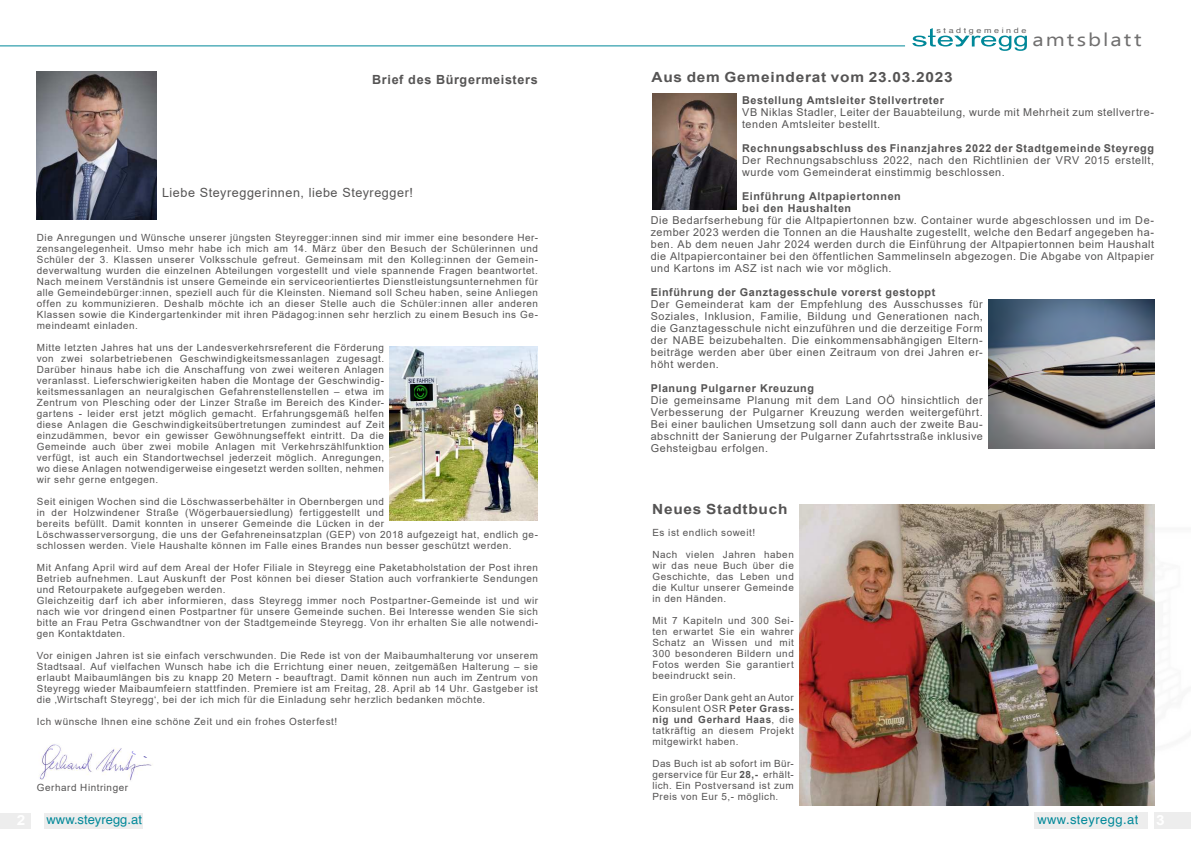
<style>
.page{position:relative;width:1191px;height:842px;background:#fff}
.page>*{position:absolute;margin:0;border:0;box-sizing:border-box;transform-origin:0 0}
.t1{font:18.4px "Ebrima";letter-spacing:.09em;color:#706f6f;scale:1.2 1}
.t2{font:700 14px "Arial";letter-spacing:.05em;color:#555454;scale:1.1 1}
.t3{font:13px "Helvetica";letter-spacing:.015em;color:#089}
.t4{font:12.6px "Arial";letter-spacing:.045em;color:#555454}
.t5{font:700 12.6px "Arial";letter-spacing:.05em;color:#555454}
.t6{font:10.8px/12px "Arial";letter-spacing:.05em;color:#555454;text-align:justify}
.t7{font:700 10.8px/12px "Arial";letter-spacing:.055em;color:#555454}
.t8{font:9.9px/11px "Arial";letter-spacing:.055em;color:#555454;text-align:justify}
.t9{font:7.4px "Helvetica";letter-spacing:.295em;color:#646363;scale:1.2 1}
.s1{font-weight:700}
</style>
<div class="page">
<img style="left:1154px;top:521px;width:1px;height:236px">
<div style="left:0;top:813px;width:31px;height:15px;background:#ededed"></div>
<div style="left:44px;top:813px;width:98px;height:15px;background:#ededed"></div>
<div style="left:1034px;top:812px;width:113px;height:17px;background:#ededed"></div>
<div style="left:1154px;top:812px;width:37px;height:16px;background:#ededed"></div>
<svg style="left:912px;top:28px;width:115px;height:23px"></svg>
<hr style="left:0;top:45px;width:905px;height:1px;background:#089">
<img style="left:39px;top:744px;width:113px;height:37px">
<svg style="left:131px;top:751px;width:5px;height:4px"></svg>
<svg style="left:143px;top:756px;width:5px;height:3px"></svg>
<img style="left:37px;top:71px;width:119px;height:149px">
<img style="left:799px;top:504px;width:355px;height:302px">
<img style="left:390px;top:346px;width:147px;height:174px">
<img style="left:414px;top:384px;width:15px;height:17px">
<svg style="left:410px;top:384px;width:4px;height:17px"></svg>
<svg style="left:429px;top:384px;width:4px;height:17px"></svg>
<img style="left:652px;top:93px;width:84px;height:117px">
<img style="left:988px;top:300px;width:166px;height:148px">
<p class="t5" style="left:372px;top:71px;width:167px">Brief des Bürgermeisters</p>
<p class="t4" style="left:162px;top:184px;width:252px">Liebe Steyreggerinnen, liebe Steyregger!</p>
<p class="t8" style="left:37px;top:232px;width:503px">Die Anregungen und Wünsche unserer jüngsten Steyregger:innen sind mir immer eine besondere Her&shy;zensangelegenheit. Umso mehr habe ich mich am 14. März über den Besuch der Schülerinnen und Schüler der 3. Klassen unserer Volksschule gefreut. Gemeinsam mit den Kolleg:innen der Gemein&shy;deverwaltung wurden die einzelnen Abteilungen vorgestellt und viele spannende Fragen beantwortet.<br>Nach meinem Verständnis ist unsere Gemeinde ein serviceorientiertes Dienstleistungsunternehmen für alle Gemeindebürger:innen, speziell auch für die Kleinsten. Niemand soll Scheu haben, seine Anliegen offen zu kommunizieren. Deshalb möchte ich an dieser Stelle auch die Schüler:innen aller anderen Klassen sowie die Kindergartenkinder mit ihren Pädagog:innen sehr herzlich zu einem Besuch ins Ge&shy;meindeamt einladen.</p>
<p class="t8" style="left:37px;top:342px;width:349px">Mitte letzten Jahres hat uns der Landesverkehrsreferent die Förderung von zwei solarbetriebenen Geschwindigkeitsmessanlagen zugesagt.<br>Darüber hinaus habe ich die Anschaffung von zwei weiteren Anlagen veranlasst. Lieferschwierigkeiten haben die Montage der Geschwindig&shy;keitsmessanlagen an neuralgischen Gefahrenstellenstellen – etwa im Zentrum von Plesching oder der Linzer Straße im Bereich des Kinder&shy;gartens - leider erst jetzt möglich gemacht. Erfahrungsgemäß helfen diese Anlagen die Geschwindigkeitsübertretungen zumindest auf Zeit einzudämmen, bevor ein gewisser Gewöhnungseffekt eintritt. Da die Gemeinde auch über zwei mobile Anlagen mit Verkehrszählfunktion verfügt, ist auch ein Standortwechsel jederzeit möglich. Anregungen, wo diese Anlagen notwendigerweise eingesetzt werden sollten, nehmen wir sehr gerne entgegen.</p>
<p class="t8" style="left:37px;top:496px;width:502px;text-align:left">Seit einigen Wochen sind die Löschwasserbehälter in Obernbergen und<br>in der Holzwindener Straße (Wögerbauersiedlung) fertiggestellt und<br>bereits befüllt. Damit konnten in unserer Gemeinde die Lücken in der<br>Löschwasserversorgung, die uns der Gefahreneinsatzplan (GEP) von 2018 aufgezeigt hat, endlich ge&shy;schlossen werden. Viele Haushalte können im Falle eines Brandes nun besser geschützt werden.</p>
<p class="t8" style="left:37px;top:562px;width:503px;text-align:left">Mit Anfang April wird auf dem Areal der Hofer Filiale in Steyregg eine Paketabholstation der Post ihren Betrieb aufnehmen. Laut Auskunft der Post können bei dieser Station auch vorfrankierte Sendungen und Retourpakete aufgegeben werden.<br>Gleichzeitig darf ich aber informieren, dass Steyregg immer noch Postpartner-Gemeinde ist und wir nach wie vor dringend einen Postpartner für unsere Gemeinde suchen. Bei Interesse wenden Sie sich bitte an Frau Petra Gschwandtner von der Stadtgemeinde Steyregg. Von ihr erhalten Sie alle notwendi&shy;gen Kontaktdaten.</p>
<p class="t8" style="left:37px;top:650px;width:503px">Vor einigen Jahren ist sie einfach verschwunden. Die Rede ist von der Maibaumhalterung vor unserem Stadtsaal. Auf vielfachen Wunsch habe ich die Errichtung einer neuen, zeitgemäßen Halterung – sie erlaubt Maibaumlängen bis zu knapp 20 Metern - beauftragt. Damit können nun auch im Zentrum von Steyregg wieder Maibaumfeiern stattfinden. Premiere ist am Freitag, 28. April ab 14 Uhr. Gastgeber ist die ‚Wirtschaft Steyregg‘, bei der ich mich für die Einladung sehr herzlich bedanken möchte.</p>
<p class="t8" style="left:37px;top:716px;width:302px">Ich wünsche Ihnen eine schöne Zeit und ein frohes Osterfest!</p>
<p class="t8" style="left:37px;top:782px;width:93px">Gerhard Hintringer</p>
<p class="t9" style="left:936px;top:25px;width:77px">stadtgemeinde</p>
<h1 class="t1" style="left:1032px;top:26px;width:92px">amtsblatt</h1>
<h2 class="t2" style="left:651px;top:67px;width:275px">Aus dem Gemeinderat vom 23.03.2023</h2>
<p class="t7" style="left:742px;top:94px;width:203px">Bestellung Amtsleiter Stellvertreter</p>
<p class="t6" style="left:742px;top:106px;width:413px">VB Niklas Stadler, Leiter der Bauabteilung, wurde mit Mehrheit zum stellvertre&shy;tenden Amtsleiter bestellt.</p>
<p class="t7" style="left:742px;top:142px;width:413px">Rechnungsabschluss des Finanzjahres 2022 der Stadtgemeinde Steyregg</p>
<p class="t6" style="left:742px;top:154px;width:413px">Der Rechnungsabschluss 2022, nach den Richtlinien der VRV 2015 erstellt, wurde vom Gemeinderat einstimmig beschlossen.</p>
<p class="t7" style="left:742px;top:190px;width:160px">Einführung Altpapiertonnen bei den Haushalten</p>
<p class="t6" style="left:651px;top:214px;width:505px">Die Bedarfserhebung für die Altpapiertonnen bzw. Container wurde abgeschlossen und im De&shy;zember 2023 werden die Tonnen an die Haushalte zugestellt, welche den Bedarf angegeben ha&shy;ben. Ab dem neuen Jahr 2024 werden durch die Einführung der Altpapiertonnen beim Haushalt die Altpapiercontainer bei den öffentlichen Sammelinseln abgezogen. Die Abgabe von Altpapier und Kartons im ASZ ist nach wie vor möglich.</p>
<p class="t7" style="left:651px;top:286px;width:286px">Einführung der Ganztagesschule vorerst gestoppt</p>
<p class="t6" style="left:651px;top:298px;width:333px">Der Gemeinderat kam der Empfehlung des Ausschusses für Soziales, Inklusion, Familie, Bildung und Generationen nach, die Ganztagesschule nicht einzuführen und die derzeitige Form der NABE beizubehalten. Die einkommensabhängigen Eltern&shy;beiträge werden aber über einen Zeitraum von drei Jahren er&shy;höht werden.</p>
<p class="t7" style="left:651px;top:382px;width:165px">Planung Pulgarner Kreuzung</p>
<p class="t6" style="left:651px;top:394px;width:333px">Die gemeinsame Planung mit dem Land OÖ hinsichtlich der Verbesserung der Pulgarner Kreuzung werden weitergeführt.<br>Bei einer baulichen Umsetzung soll dann auch der zweite Bau&shy;abschnitt der Sanierung der Pulgarner Zufahrtsstraße inklusive Gehsteigbau erfolgen.</p>
<h2 class="t2" style="left:652px;top:499px;width:124px">Neues Stadtbuch</h2>
<p class="t8" style="left:652px;top:526px;width:104px">Es ist endlich soweit!</p>
<p class="t8" style="left:652px;top:548px;width:143px">Nach vielen Jahren haben wir das neue Buch über die Geschichte, das Leben und die Kultur unserer Gemeinde in den Händen.</p>
<p class="t8" style="left:652px;top:614px;width:143px">Mit 7 Kapiteln und 300 Sei&shy;ten erwartet Sie ein wahrer Schatz an Wissen und mit 300 besonderen Bildern und Fotos werden Sie garantiert beeindruckt sein.</p>
<p class="t8" style="left:652px;top:691px;width:143px">Ein großer Dank geht an Autor Konsulent OSR <span class="s1">Peter Grass&shy;nig und Gerhard Haas</span>, die tatkräftig an diesem Projekt mitgewirkt haben.</p>
<p class="t8" style="left:652px;top:757px;width:143px">Das Buch ist ab sofort im Bür&shy;gerservice für Eur <span class="s1">28,-</span> erhält&shy;lich. Ein Postversand ist zum Preis von Eur 5,- möglich.</p>
<h3 class="t3" style="left:47px;top:809px;width:97px">www.steyregg.at</h3>
<h3 class="t3" style="left:1037px;top:809px;width:102px">www.steyregg.at</h3>
</div>
